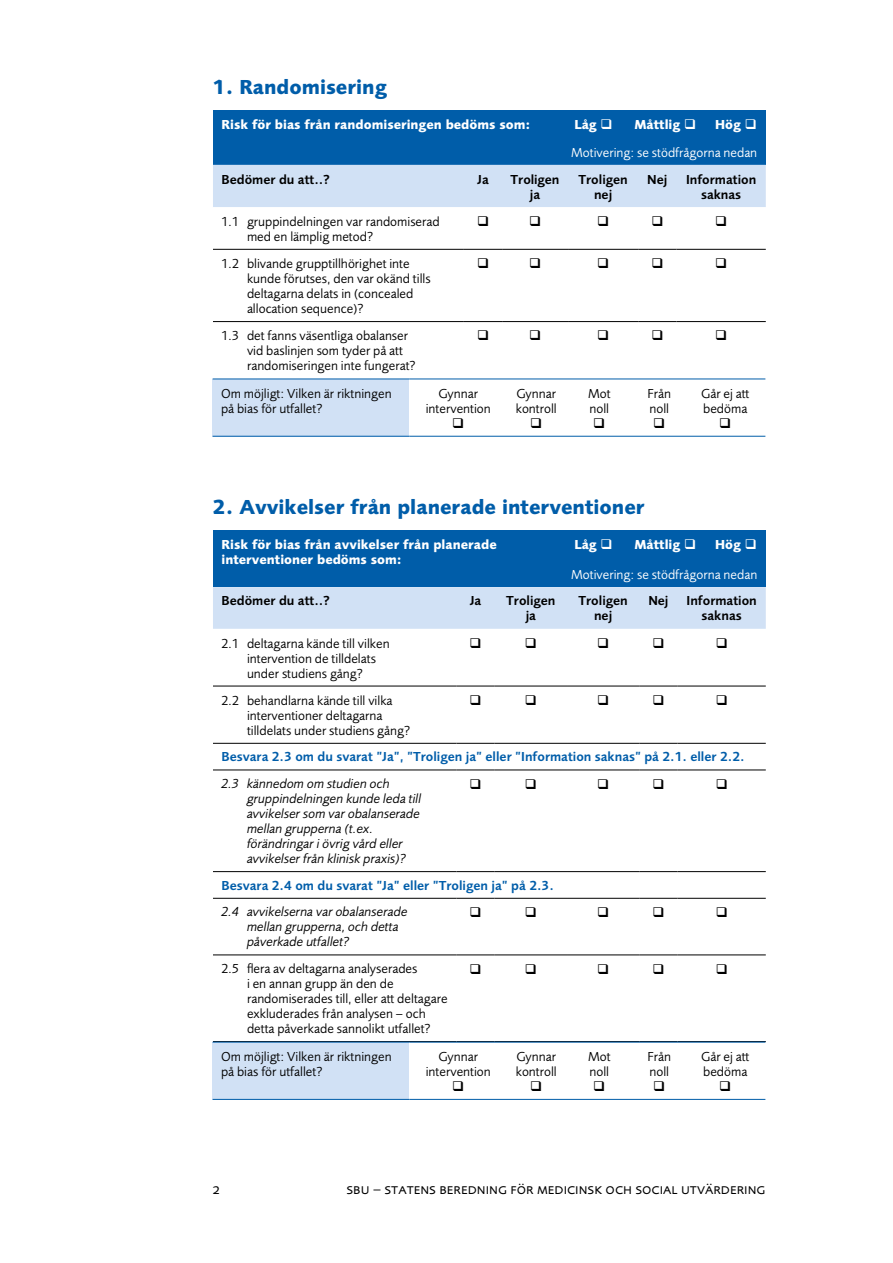
<style>
.page{position:relative;width:893px;height:1263px;background:#fff}
.page>*{position:absolute;margin:0;border:0;box-sizing:border-box;transform-origin:0 0}
.Rubrik_2{font:700 21px "Foundry Sans";color:#005da9}
.t1{font:15px "Foundry Sans Expert";color:#000}
.Tabelltext{font:13.5px/15px "Foundry Sans";color:#000}
.Tabelltext-2{font:italic 13.5px/15px "Foundry Sans";color:#000}
.Tabelltext-3{font:700 13.5px "Foundry Sans";color:#fff}
.Tabelltext-4{font:600 13.5px "Foundry Sans";color:#005da9}
.Tabellhuvudrubrik{font:600 13.5px/15px "Foundry Sans";color:#000;text-align:center}
.Tabelltext-5{font:13.5px "Foundry Sans";color:#fff}
</style>
<div class="page">
<div style="left:213px;top:110px;width:553px;height:55px;background:#005da9"></div>
<div style="left:213px;top:165px;width:553px;height:42px;background:#d1e1f5"></div>
<hr style="left:213px;top:249px;width:251px;height:1px;background:#000">
<hr style="left:464px;top:249px;width:38px;height:1px;background:#000">
<hr style="left:502px;top:249px;width:66px;height:1px;background:#000">
<hr style="left:568px;top:249px;width:70px;height:1px;background:#000">
<hr style="left:638px;top:249px;width:38px;height:1px;background:#000">
<hr style="left:676px;top:249px;width:90px;height:1px;background:#000">
<hr style="left:213px;top:321px;width:251px;height:1px;background:#000">
<hr style="left:464px;top:321px;width:38px;height:1px;background:#000">
<hr style="left:502px;top:321px;width:66px;height:1px;background:#000">
<hr style="left:568px;top:321px;width:70px;height:1px;background:#000">
<hr style="left:638px;top:321px;width:38px;height:1px;background:#000">
<hr style="left:676px;top:321px;width:90px;height:1px;background:#000">
<div style="left:213px;top:379px;width:196px;height:57px;background:#d1e1f5"></div>
<hr style="left:213px;top:379px;width:196px;height:1px;background:#005da9">
<hr style="left:409px;top:379px;width:356px;height:1px;background:#005da9">
<hr style="left:213px;top:436px;width:196px;height:1px;background:#005da9">
<hr style="left:409px;top:436px;width:356px;height:1px;background:#005da9">
<div style="left:213px;top:530px;width:553px;height:57px;background:#005da9"></div>
<div style="left:213px;top:587px;width:553px;height:42px;background:#d1e1f5"></div>
<hr style="left:213px;top:686px;width:243px;height:1px;background:#000">
<hr style="left:456px;top:686px;width:39px;height:1px;background:#000">
<hr style="left:495px;top:686px;width:72px;height:1px;background:#000">
<hr style="left:567px;top:686px;width:72px;height:1px;background:#000">
<hr style="left:639px;top:686px;width:39px;height:1px;background:#000">
<hr style="left:678px;top:686px;width:88px;height:1px;background:#000">
<hr style="left:213px;top:743px;width:243px;height:1px;background:#000">
<hr style="left:456px;top:743px;width:39px;height:1px;background:#000">
<hr style="left:495px;top:743px;width:72px;height:1px;background:#000">
<hr style="left:567px;top:743px;width:72px;height:1px;background:#000">
<hr style="left:639px;top:743px;width:39px;height:1px;background:#000">
<hr style="left:678px;top:743px;width:88px;height:1px;background:#000">
<hr style="left:213px;top:770px;width:243px;height:1px;background:#000">
<hr style="left:456px;top:770px;width:39px;height:1px;background:#000">
<hr style="left:495px;top:770px;width:72px;height:1px;background:#000">
<hr style="left:567px;top:770px;width:72px;height:1px;background:#000">
<hr style="left:639px;top:770px;width:39px;height:1px;background:#000">
<hr style="left:678px;top:770px;width:88px;height:1px;background:#000">
<hr style="left:213px;top:871px;width:243px;height:1px;background:#000">
<hr style="left:456px;top:871px;width:39px;height:1px;background:#000">
<hr style="left:495px;top:871px;width:72px;height:1px;background:#000">
<hr style="left:567px;top:871px;width:72px;height:1px;background:#000">
<hr style="left:639px;top:871px;width:39px;height:1px;background:#000">
<hr style="left:678px;top:871px;width:88px;height:1px;background:#000">
<hr style="left:213px;top:1041px;width:243px;height:1px;background:#000">
<hr style="left:456px;top:1041px;width:39px;height:1px;background:#000">
<hr style="left:495px;top:1041px;width:72px;height:1px;background:#000">
<hr style="left:567px;top:1041px;width:72px;height:1px;background:#000">
<hr style="left:639px;top:1041px;width:39px;height:1px;background:#000">
<hr style="left:678px;top:1041px;width:88px;height:1px;background:#000">
<hr style="left:213px;top:898px;width:243px;height:1px;background:#000">
<hr style="left:456px;top:898px;width:39px;height:1px;background:#000">
<hr style="left:495px;top:898px;width:72px;height:1px;background:#000">
<hr style="left:567px;top:898px;width:72px;height:1px;background:#000">
<hr style="left:639px;top:898px;width:39px;height:1px;background:#000">
<hr style="left:678px;top:898px;width:88px;height:1px;background:#000">
<hr style="left:213px;top:955px;width:243px;height:1px;background:#000">
<hr style="left:456px;top:955px;width:39px;height:1px;background:#000">
<hr style="left:495px;top:955px;width:72px;height:1px;background:#000">
<hr style="left:567px;top:955px;width:72px;height:1px;background:#000">
<hr style="left:639px;top:955px;width:39px;height:1px;background:#000">
<hr style="left:678px;top:955px;width:88px;height:1px;background:#000">
<div style="left:213px;top:1042px;width:196px;height:57px;background:#d1e1f5"></div>
<hr style="left:213px;top:1042px;width:196px;height:1px;background:#005da9">
<hr style="left:409px;top:1042px;width:356px;height:1px;background:#005da9">
<hr style="left:213px;top:1099px;width:196px;height:1px;background:#005da9">
<hr style="left:409px;top:1099px;width:356px;height:1px;background:#005da9">
<h3 class="Rubrik_2" style="left:213px;top:75px;width:176px">1. Randomisering</h3>
<p class="Tabelltext-3" style="left:221px;top:117px;width:310px">Risk för bias från randomiseringen bedöms som:</p>
<p class="Tabelltext-3" style="left:574px;top:117px;width:40px">Låg ❑</p>
<p class="Tabelltext-3" style="left:635px;top:117px;width:63px">Måttlig ❑</p>
<p class="Tabelltext-3" style="left:715px;top:117px;width:43px">Hög ❑</p>
<p class="Tabelltext-5" style="left:571px;top:144px;width:188px">Motivering: se stödfrågorna nedan</p>
<p class="Tabellhuvudrubrik" style="left:221px;top:171px;width:110px">Bedömer du att..?</p>
<p class="Tabellhuvudrubrik" style="left:477px;top:171px;width:13px">Ja</p>
<p class="Tabellhuvudrubrik" style="left:511px;top:171px;width:50px">Troligen ja</p>
<p class="Tabellhuvudrubrik" style="left:578px;top:171px;width:51px">Troligen nej</p>
<p class="Tabellhuvudrubrik" style="left:647px;top:171px;width:22px">Nej</p>
<p class="Tabellhuvudrubrik" style="left:686px;top:171px;width:72px">Information saknas</p>
<p class="Tabelltext" style="left:247px;top:214px;width:194px;text-indent:-26px">1.1 gruppindelningen var randomiserad med en lämplig metod?</p>
<p class="Tabelltext" style="left:247px;top:256px;width:185px;text-indent:-26px">1.2 blivande grupptillhörighet inte kunde förutses, den var okänd tills deltagarna delats in (concealed allocation sequence)?</p>
<p class="Tabelltext" style="left:247px;top:328px;width:170px;text-indent:-26px">1.3 det fanns väsentliga obalanser vid baslinjen som tyder på att randomiseringen inte fungerat?</p>
<p class="Tabelltext" style="left:221px;top:386px;width:172px">Om möjligt: Vilken är riktningen på bias för utfallet?</p>
<p class="Tabelltext" style="left:438px;top:386px;width:41px">Gynnar</p>
<p class="Tabelltext" style="left:516px;top:386px;width:41px">Gynnar</p>
<p class="Tabelltext" style="left:588px;top:386px;width:24px">Mot</p>
<p class="Tabelltext" style="left:647px;top:386px;width:25px">Från</p>
<p class="Tabelltext" style="left:701px;top:386px;width:50px">Går ej att</p>
<p class="Tabelltext" style="left:426px;top:401px;width:67px">intervention</p>
<p class="Tabelltext" style="left:516px;top:401px;width:43px">kontroll</p>
<p class="Tabelltext" style="left:589px;top:401px;width:21px">noll</p>
<p class="Tabelltext" style="left:649px;top:401px;width:21px">noll</p>
<p class="Tabelltext" style="left:703px;top:401px;width:46px">bedöma</p>
<h3 class="Rubrik_2" style="left:213px;top:495px;width:434px">2. Avvikelser från planerade interventioner</h3>
<p class="Tabelltext-3" style="left:221px;top:537px;width:277px">Risk för bias från avvikelser från planerade</p>
<p class="Tabelltext-3" style="left:574px;top:537px;width:40px">Låg ❑</p>
<p class="Tabelltext-3" style="left:635px;top:537px;width:63px">Måttlig ❑</p>
<p class="Tabelltext-3" style="left:715px;top:537px;width:43px">Hög ❑</p>
<p class="Tabelltext-3" style="left:221px;top:552px;width:182px">interventioner bedöms som:</p>
<p class="Tabelltext-5" style="left:571px;top:567px;width:188px">Motivering: se stödfrågorna nedan</p>
<p class="Tabellhuvudrubrik" style="left:221px;top:593px;width:110px">Bedömer du att..?</p>
<p class="Tabellhuvudrubrik" style="left:470px;top:593px;width:13px">Ja</p>
<p class="Tabellhuvudrubrik" style="left:506px;top:593px;width:51px">Troligen ja</p>
<p class="Tabellhuvudrubrik" style="left:578px;top:593px;width:51px">Troligen nej</p>
<p class="Tabellhuvudrubrik" style="left:648px;top:593px;width:22px">Nej</p>
<p class="Tabellhuvudrubrik" style="left:687px;top:593px;width:72px">Information saknas</p>
<p class="Tabelltext" style="left:247px;top:635px;width:144px;text-indent:-26px">2.1 deltagarna kände till vilken intervention de tilldelats under studiens gång?</p>
<p class="Tabelltext" style="left:247px;top:693px;width:165px;text-indent:-26px">2.2 behandlarna kände till vilka interventioner deltagarna tilldelats under studiens gång?</p>
<p class="Tabelltext-4" style="left:221px;top:749px;width:525px">Besvara 2.3 om du svarat ”Ja”, ”Troligen ja” eller ”Information saknas” på 2.1. eller 2.2.</p>
<p class="Tabelltext-2" style="left:247px;top:776px;width:176px;text-indent:-26px">2.3 kännedom om studien och gruppindelningen kunde leda till avvikelser som var obalanserade mellan grupperna (t.ex. förändringar i övrig vård eller avvikelser från klinisk praxis)?</p>
<p class="Tabelltext-4" style="left:221px;top:877px;width:334px">Besvara 2.4 om du svarat ”Ja” eller ”Troligen ja” på 2.3.</p>
<p class="Tabelltext-2" style="left:247px;top:904px;width:162px;text-indent:-26px">2.4 avvikelserna var obalanserade mellan grupperna, och detta påverkade utfallet?</p>
<p class="Tabelltext" style="left:247px;top:961px;width:202px;text-indent:-26px">2.5 flera av deltagarna analyserades<br>i en annan grupp än den de randomiserades till, eller att deltagare exkluderades från analysen – och detta påverkade sannolikt utfallet?</p>
<p class="Tabelltext" style="left:221px;top:1049px;width:172px">Om möjligt: Vilken är riktningen på bias för utfallet?</p>
<p class="Tabelltext" style="left:438px;top:1049px;width:41px">Gynnar</p>
<p class="Tabelltext" style="left:516px;top:1049px;width:41px">Gynnar</p>
<p class="Tabelltext" style="left:588px;top:1049px;width:24px">Mot</p>
<p class="Tabelltext" style="left:647px;top:1049px;width:25px">Från</p>
<p class="Tabelltext" style="left:701px;top:1049px;width:50px">Går ej att</p>
<p class="Tabelltext" style="left:426px;top:1064px;width:67px">intervention</p>
<p class="Tabelltext" style="left:516px;top:1064px;width:43px">kontroll</p>
<p class="Tabelltext" style="left:589px;top:1064px;width:21px">noll</p>
<p class="Tabelltext" style="left:649px;top:1064px;width:21px">noll</p>
<p class="Tabelltext" style="left:703px;top:1064px;width:46px">bedöma</p>
<p class="t1" style="left:213px;top:1180px;width:9px">2</p>
<p class="t1" style="left:346px;top:1180px;width:420px">sbu – statens beredning för medicinsk och social utvärdering</p>
</div>
